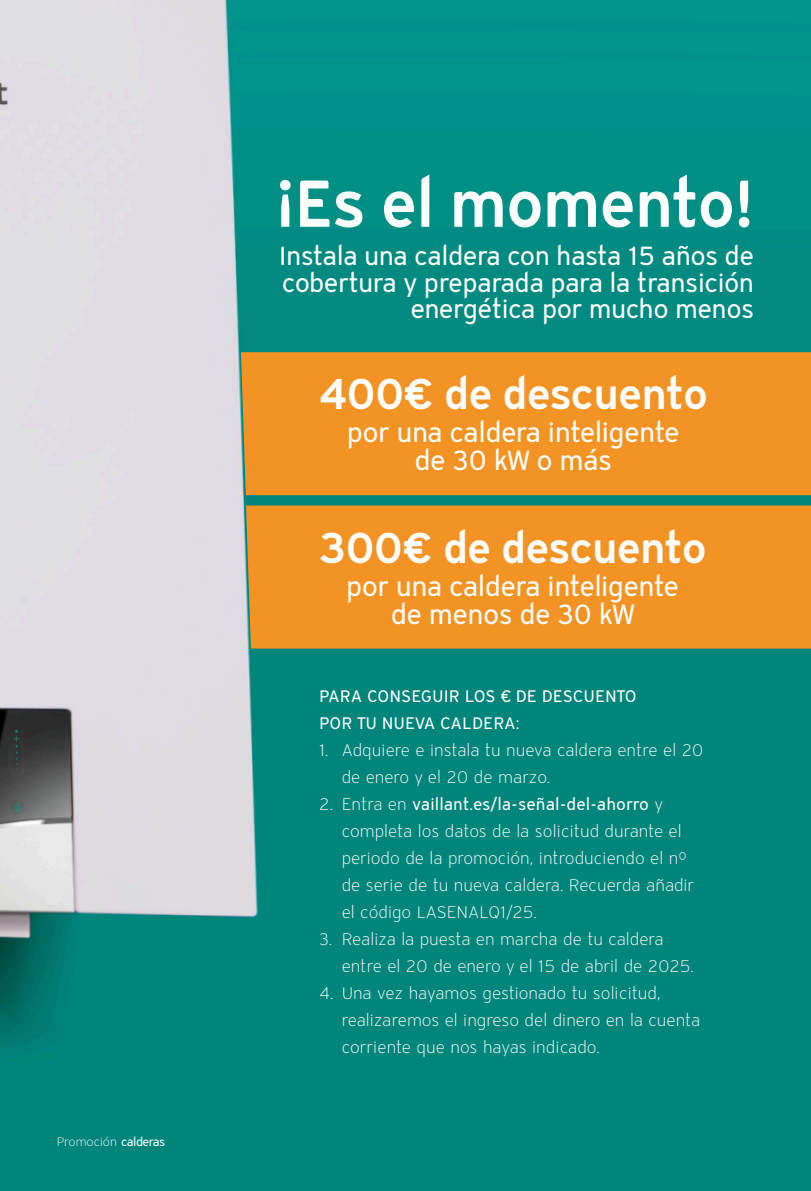
<style>
.page{position:relative;width:811px;height:1191px;background:#fff}
.page>*{position:absolute;margin:0;border:0;box-sizing:border-box;transform-origin:0 0}
.t1{font:600 66px "Vaillant 14";letter-spacing:-.02em;color:#fff}
.t2{font:600 43.8px "Vaillant 14";letter-spacing:-.025em;color:#fff}
.t3{font:28.2px/28px "Vaillant 14";letter-spacing:-.025em;color:#fff;text-align:center}
.t4{font:26.6px/26.6px "Vaillant 14";letter-spacing:-.025em;color:#fff;text-align:right}
.t5{font:300 17px/27px "Vaillant 14";letter-spacing:-.005em;color:#fff}
.t6{font:17px/27px "Vaillant 14";color:#fff}
.t7{font:300 12.4px "Vaillant 14";color:#fff}
.s1{font-weight:400}
</style>
<div class="page">
<img style="left:0;top:0;width:811px;height:1191px">
<div style="left:241px;top:352px;width:570px;height:143px;background:#f39324"></div>
<div style="left:246px;top:506px;width:565px;height:143px;background:#f39324"></div>
<p class="t7" style="left:57px;top:1136px;width:110px">Promoción <span class="s1">calderas</span></p>
<h1 class="t1" style="left:275px;top:175px;width:480px">¡Es el momento!</h1>
<h3 class="t4" style="left:279px;top:244px;width:477px">Instala una caldera con hasta 15 años de cobertura y preparada para la transición energética por mucho menos</h3>
<h2 class="t2" style="left:319px;top:375px;width:391px">400€ de descuento</h2>
<h3 class="t3" style="left:347px;top:421px;width:334px">por una caldera inteligente de 30 kW o más</h3>
<h2 class="t2" style="left:319px;top:528px;width:389px">300€ de descuento</h2>
<h3 class="t3" style="left:346px;top:574px;width:334px">por una caldera inteligente de menos de 30 kW</h3>
<p class="t6" style="left:319px;top:684px;width:319px">PARA CONSEGUIR LOS € DE DESCUENTO<br>POR TU NUEVA CALDERA:</p>
<p class="t5" style="left:342px;top:738px;width:363px;text-indent:-23px">1. Adquiere e instala tu nueva caldera entre el 20 de enero y el 20 de marzo.</p>
<p class="t5" style="left:342px;top:792px;width:354px;text-indent:-23px">2. Entra en <span class="s1">vaillant.es/la-señal-del-ahorro</span> y completa los datos de la solicitud durante el periodo de la promoción, introduciendo el nº de serie de tu nueva caldera. Recuerda añadir el código LASENALQ1/25.</p>
<p class="t5" style="left:342px;top:927px;width:353px;text-indent:-23px">3. Realiza la puesta en marcha de tu caldera entre el 20 de enero y el 15 de abril de 2025.</p>
<p class="t5" style="left:342px;top:981px;width:360px;text-indent:-23px">4. Una vez hayamos gestionado tu solicitud, realizaremos el ingreso del dinero en la cuenta corriente que nos hayas indicado.</p>
</div>
